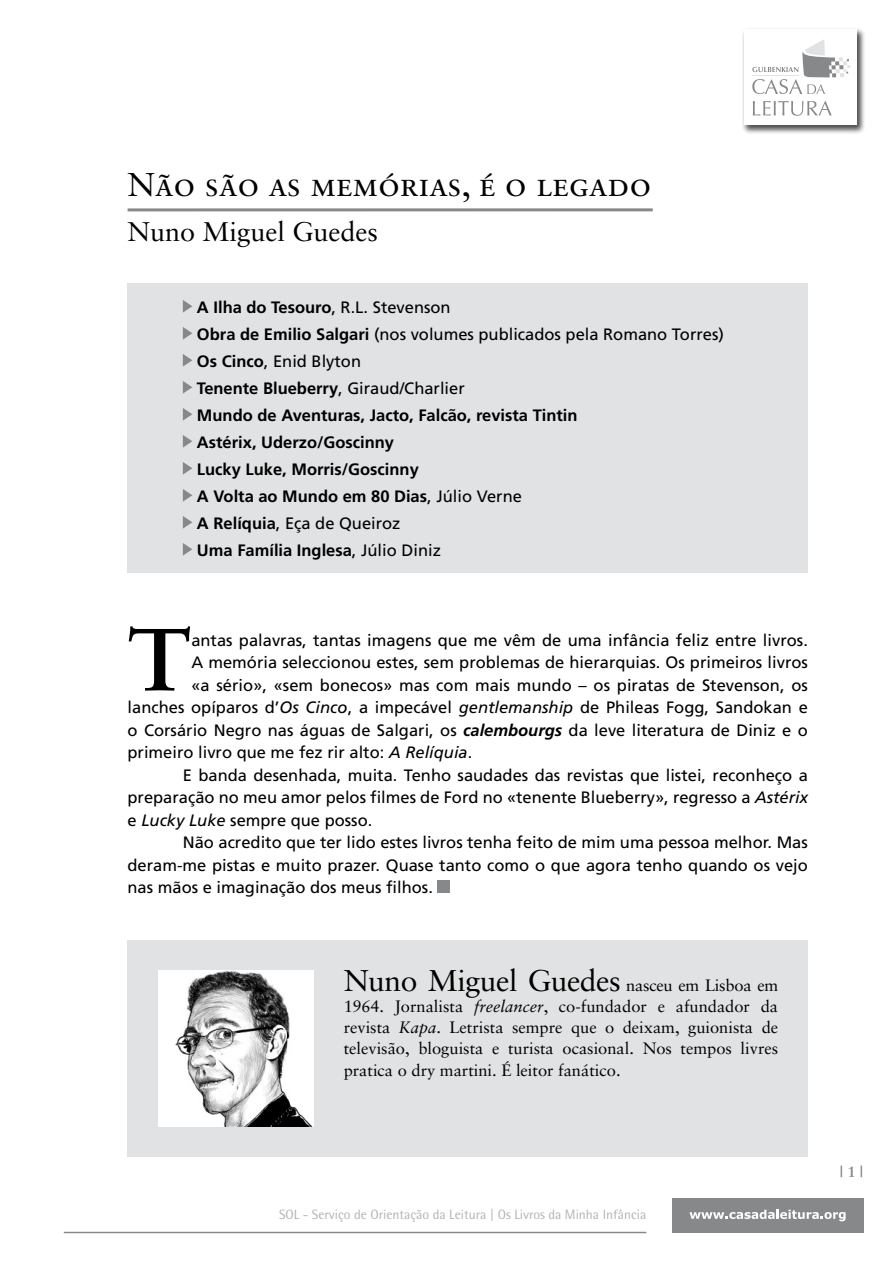
<style>
.page{position:relative;width:893px;height:1263px;background:#fff}
.page>*{position:absolute;margin:0;border:0;box-sizing:border-box;transform-origin:0 0}
.t1{font:700 88.35px "Sabon";color:#000}
.t2{font:33px "Sabon Roman SC";color:#000}
.t3{font:30px "Sabon";letter-spacing:-.015em;color:#000}
.t4{font:27px "Sabon";color:#000}
.t5{font:16.5px "Frutiger";color:#000}
.t6{font:700 16.5px/27px "Frutiger";color:#000}
.t7{font:16.5px/21px "Sabon";color:#000;text-align:justify}
.t8{font:700 15px "Sabon";color:#87888a}
.t9{font:13.5px "Rotis Semi Sans";color:#b1b3b4}
.s1{font-weight:400}
.s2{font-style:italic}
.s3{font-weight:700;font-style:italic}
.s4{font-size:16.5px}
</style>
<div class="page">
<div style="left:128px;top:284px;width:680px;height:289px;background:#e1e2e3"></div>
<div style="left:128px;top:940px;width:680px;height:216px;background:#e1e2e3"></div>
<img style="left:742px;top:29px;width:122px;height:104px">
<hr style="left:128px;top:208px;width:525px;height:3px;background:#87888a">
<hr style="left:64px;top:1232px;width:582px;height:1px;background:#87888a">
<div style="left:672px;top:1198px;width:191px;height:34px;background:#87888a"></div>
<svg style="left:689px;top:1210px;width:157px;height:11px"></svg>
<div style="left:744px;top:29px;width:113px;height:96px;background:#fff"></div>
<svg style="left:753px;top:101px;width:79px;height:15px"></svg>
<svg style="left:752px;top:39px;width:98px;height:55px"></svg>
<hr style="left:752px;top:75px;width:46px;height:1px;background:#e1e2e3">
<svg style="left:183px;top:300px;width:9px;height:13px"></svg>
<svg style="left:183px;top:327px;width:9px;height:13px"></svg>
<svg style="left:183px;top:354px;width:9px;height:13px"></svg>
<svg style="left:183px;top:381px;width:9px;height:13px"></svg>
<svg style="left:183px;top:408px;width:9px;height:13px"></svg>
<svg style="left:183px;top:435px;width:9px;height:13px"></svg>
<svg style="left:183px;top:462px;width:9px;height:13px"></svg>
<svg style="left:183px;top:489px;width:9px;height:13px"></svg>
<svg style="left:183px;top:516px;width:9px;height:13px"></svg>
<svg style="left:183px;top:543px;width:9px;height:13px"></svg>
<div style="left:437px;top:880px;width:13px;height:13px;background:#87888a"></div>
<img style="left:158px;top:970px;width:156px;height:156px">
<h2 class="t2" style="left:128px;top:165px;width:525px">Não são as memórias, é o legado</h2>
<h3 class="t4" style="left:128px;top:215px;width:252px">Nuno Miguel Guedes</h3>
<p class="t6" style="left:197px;top:293px;width:528px">A Ilha do Tesouro<span class="s1">, R.L. Stevenson<br></span>Obra de Emilio Salgari <span class="s1">(nos volumes publicados pela Romano Torres)<br></span>Os Cinco<span class="s1">, Enid Blyton<br></span>Tenente Blueberry<span class="s1">, Giraud/Charlier<br></span>Mundo de Aventuras, Jacto, Falcão, revista Tintin<br>Astérix, Uderzo/Goscinny<br>Lucky Luke, Morris/Goscinny<br>A Volta ao Mundo em 80 Dias<span class="s1">, Júlio Verne<br></span>A Relíquia<span class="s1">, Eça de Queiroz<br></span>Uma Família Inglesa<span class="s1">, Júlio Diniz</span></p>
<h1 class="t1" style="left:128px;top:605px;width:65px">T</h1>
<p class="t5" style="left:191px;top:630px;width:618px">antas palavras, tantas imagens que me vêm de uma infância feliz entre livros.</p>
<p class="t5" style="left:191px;top:653px;width:618px">A memória seleccionou estes, sem problemas de hierarquias. Os primeiros livros</p>
<p class="t5" style="left:191px;top:675px;width:618px">«a sério», «sem bonecos» mas com mais mundo – os piratas de Stevenson, os</p>
<p class="t5" style="left:128px;top:698px;width:682px">lanches opíparos d’<span class="s2">Os Cinco</span>, a impecável <span class="s2">gentlemanship</span> de Phileas Fogg, Sandokan e</p>
<p class="t5" style="left:128px;top:720px;width:682px">o Corsário Negro nas águas de Salgari, os <span class="s3">calembourgs</span> da leve literatura de Diniz e o</p>
<p class="t5" style="left:128px;top:743px;width:346px">primeiro livro que me fez rir alto: <span class="s2">A Relíquia</span>.</p>
<p class="t5" style="left:183px;top:765px;width:627px">E banda desenhada, muita. Tenho saudades das revistas que listei, reconheço a</p>
<p class="t5" style="left:128px;top:788px;width:682px">preparação no meu amor pelos filmes de Ford no «tenente Blueberry», regresso a <span class="s2">Astérix</span></p>
<p class="t5" style="left:128px;top:810px;width:246px">e <span class="s2">Lucky Luke</span> sempre que posso.</p>
<p class="t5" style="left:183px;top:833px;width:626px">Não acredito que ter lido estes livros tenha feito de mim uma pessoa melhor. Mas</p>
<p class="t5" style="left:128px;top:855px;width:682px">deram-me pistas e muito prazer. Quase tanto como o que agora tenho quando os vejo</p>
<p class="t5" style="left:128px;top:878px;width:307px">nas mãos e imaginação dos meus filhos.</p>
<h3 class="t3" style="left:344px;top:962px;width:436px">Nuno Miguel Guedes <span class="s4">nasceu em Lisboa em</span></h3>
<p class="t7" style="left:344px;top:995px;width:436px">1964. Jornalista <span class="s2">freelancer</span>, co-fundador e afundador da revista <span class="s2">Kapa</span>. Letrista sempre que o deixam, guionista de televisão, bloguista e turista ocasional. Nos tempos livres</p>
<p class="t7" style="left:344px;top:1060px;width:278px">pratica o dry martini. É leitor fanático.</p>
<p class="t9" style="left:279px;top:1206px;width:369px">SOL - Serviço de Orientação da Leitura | Os Livros da Minha Infância</p>
<p class="t8" style="left:840px;top:1162px;width:25px">| 1 |</p>
</div>
